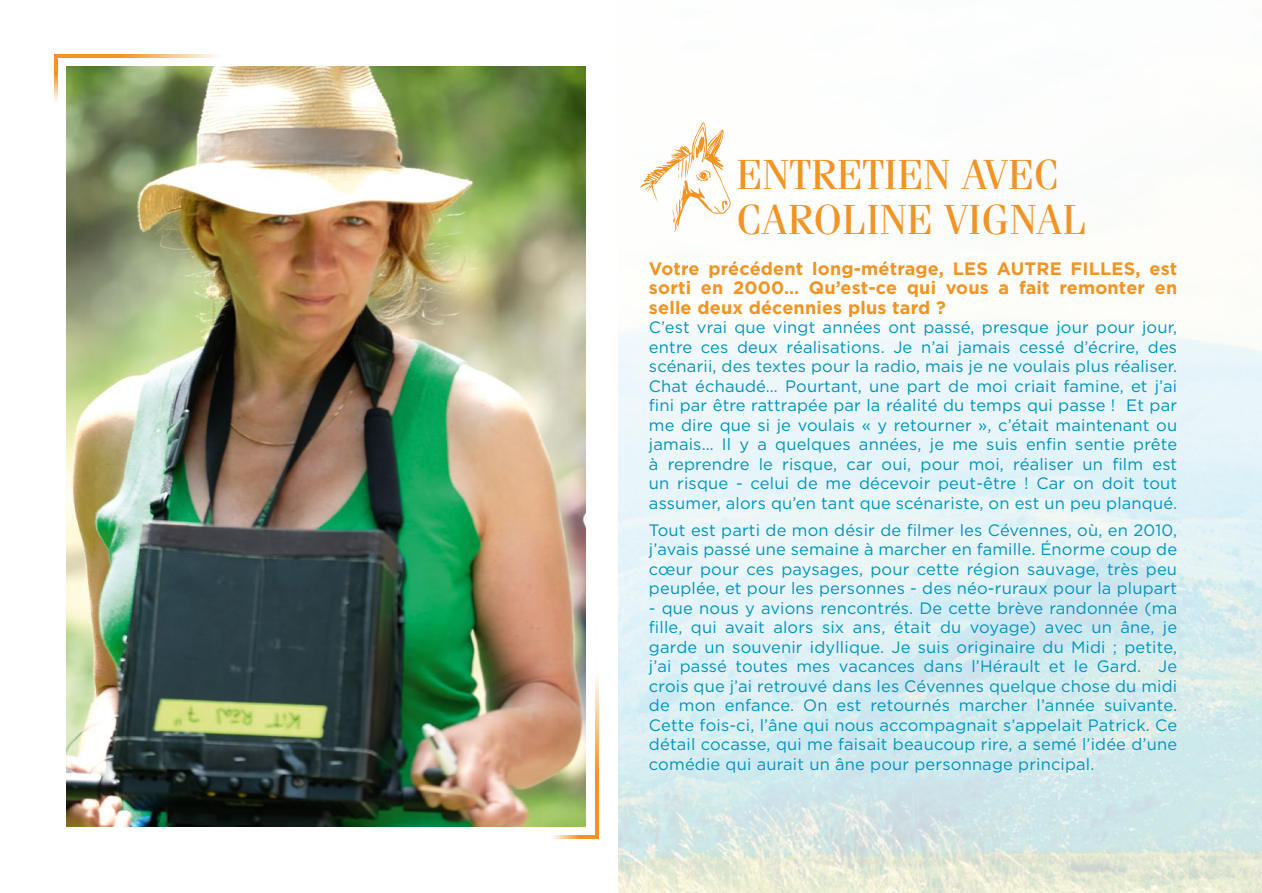
<style>
.page{position:relative;width:1262px;height:893px;background:#fff}
.page>*{position:absolute;margin:0;border:0;box-sizing:border-box;transform-origin:0 0}
.t1{font:42px/45px "Fenice";color:#f39323}
.t2{font:700 18px/19.5px "Gotham";letter-spacing:.01em;color:#f39323;text-align:justify}
.t3{font:16.5px/19.5px "Gotham";letter-spacing:.01em;color:#0094c0;text-align:justify}
</style>
<div class="page">
<img style="left:619px;top:321px;width:642px;height:571px">
<hr style="left:54px;top:54px;width:220px;height:3px;background:#f39323">
<hr style="left:54px;top:55px;width:3px;height:61px;background:#f39323">
<svg style="left:640px;top:122px;width:91px;height:110px"></svg>
<img style="left:67px;top:67px;width:519px;height:759px">
<hr style="left:595px;top:619px;width:3px;height:219px;background:#f39323">
<hr style="left:536px;top:836px;width:62px;height:2px;background:#f39323">
<h1 class="t1" style="left:736px;top:151px;width:351px">ENTRETIEN AVEC<br>CAROLINE VIGNAL</h1>
<p class="t2" style="left:649px;top:258px;width:530px">Votre précédent long-métrage, LES AUTRE FILLES, est sorti en 2000… Qu’est-ce qui vous a fait remonter en selle deux décennies plus tard ?</p>
<p class="t3" style="left:649px;top:317px;width:530px">C’est vrai que vingt années ont passé, presque jour pour jour, entre ces deux réalisations. Je n’ai jamais cessé d’écrire, des scénarii, des textes pour la radio, mais je ne voulais plus réaliser.<br>Chat échaudé… Pourtant, une part de moi criait famine, et j’ai fini par être rattrapée par la réalité du temps qui passe ! Et par me dire que si je voulais « y retourner », c’était maintenant ou jamais… Il y a quelques années, je me suis enfin sentie prête à reprendre le risque, car oui, pour moi, réaliser un film est un risque - celui de me décevoir peut-être ! Car on doit tout assumer, alors qu’en tant que scénariste, on est un peu planqué.</p>
<p class="t3" style="left:649px;top:520px;width:530px">Tout est parti de mon désir de filmer les Cévennes, où, en 2010, j’avais passé une semaine à marcher en famille. Énorme coup de cœur pour ces paysages, pour cette région sauvage, très peu peuplée, et pour les personnes - des néo-ruraux pour la plupart</p>
<p class="t3" style="left:649px;top:598px;width:530px">- que nous y avions rencontrés. De cette brève randonnée (ma fille, qui avait alors six ans, était du voyage) avec un âne, je garde un souvenir idyllique. Je suis originaire du Midi ; petite, j’ai passé toutes mes vacances dans l’Hérault et le Gard. Je crois que j’ai retrouvé dans les Cévennes quelque chose du midi de mon enfance. On est retournés marcher l’année suivante.<br>Cette fois-ci, l’âne qui nous accompagnait s’appelait Patrick. Ce détail cocasse, qui me faisait beaucoup rire, a semé l’idée d’une comédie qui aurait un âne pour personnage principal.</p>
</div>
